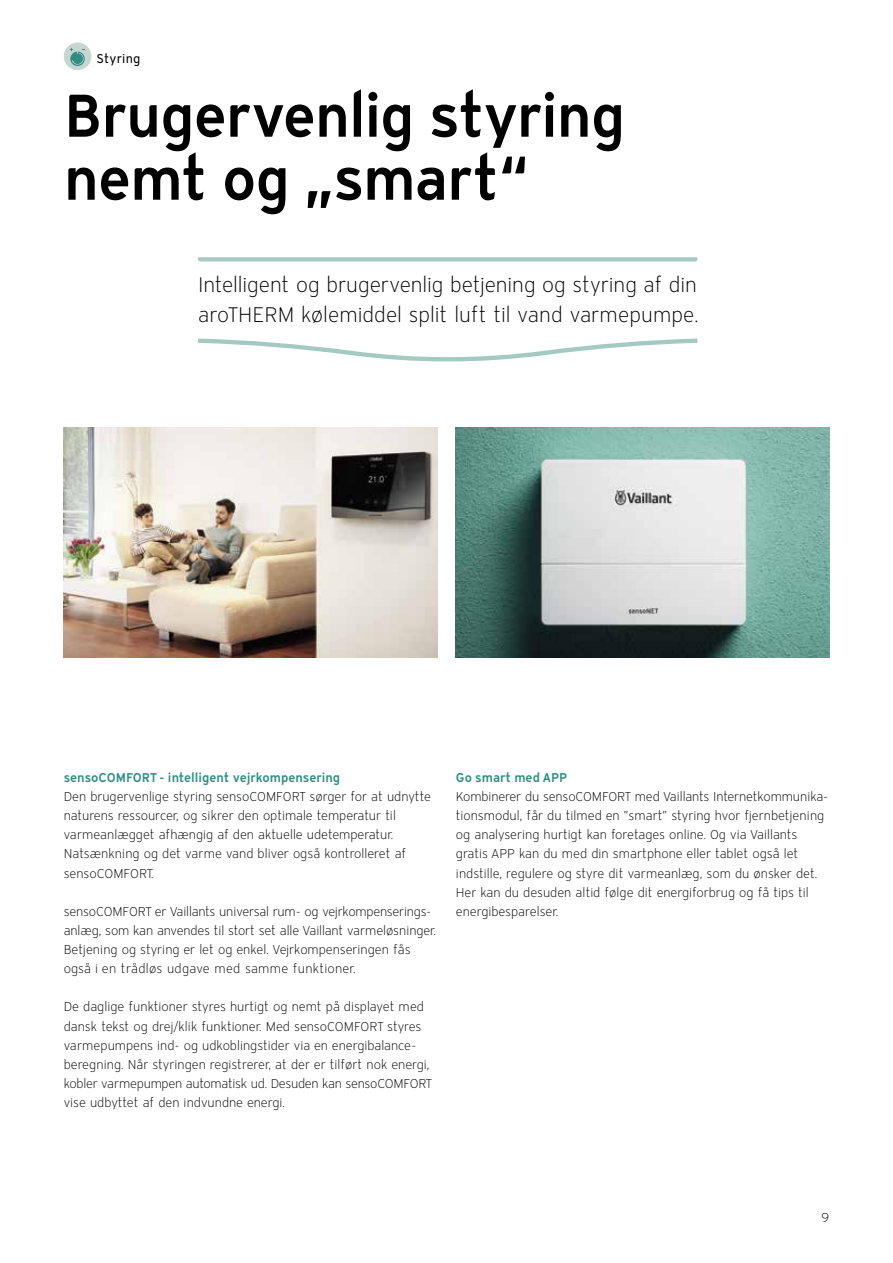
<style>
.page{position:relative;width:893px;height:1263px;background:#fff}
.page>*{position:absolute;margin:0;border:0;box-sizing:border-box;transform-origin:0 0}
.t1{font:600 60px/63px "Vaillant 16";letter-spacing:-.02em;color:#000}
.t2{font:300 21px/30px "Vaillant 16";letter-spacing:-.005em;color:#000}
.t3{font:300 12.75px/19.2px "Vaillant 16";letter-spacing:-.005em;color:#000}
.t4{font:600 12.75px "Vaillant 16";color:#2e8e83}
.t5{font:12.75px "Vaillant 16";letter-spacing:.015em;color:#000}
</style>
<div class="page">
<svg style="left:198px;top:338px;width:499px;height:24px"></svg>
<img style="left:456px;top:427px;width:373px;height:230px">
<div style="left:64px;top:43px;width:27px;height:27px;background:#c8d5d1;border-radius:50%"></div>
<svg style="left:70px;top:48px;width:15px;height:18px"></svg>
<svg style="left:198px;top:257px;width:499px;height:4px;background:#aaccc5"></svg>
<img style="left:64px;top:427px;width:373px;height:230px">
<p class="t5" style="left:97px;top:50px;width:45px">Styring</p>
<h1 class="t1" style="left:64px;top:82px;width:563px">Brugervenlig styring nemt og „smart“</h1>
<h2 class="t2" style="left:198px;top:269px;width:502px">Intelligent og brugervenlig betjening og styring af din aroTHERM kølemiddel split luft til vand varmepumpe.</h2>
<p class="t4" style="left:64px;top:769px;width:278px">sensoCOMFORT - intelligent vejrkompensering</p>
<p class="t3" style="left:64px;top:787px;width:369px">Den brugervenlige styring sensoCOMFORT sørger for at udnytte naturens ressourcer, og sikrer den optimale temperatur til varmeanlægget afhængig af den aktuelle udetemperatur.<br>Natsænkning og det varme vand bliver også kontrolleret af sensoCOMFORT.</p>
<p class="t3" style="left:64px;top:901px;width:374px">sensoCOMFORT er Vaillants universal rum- og vejrkompenserings&shy;anlæg, som kan anvendes til stort set alle Vaillant varmeløsninger.<br>Betjening og styring er let og enkel. Vejrkompenseringen fås også i en trådløs udgave med samme funktioner.</p>
<p class="t3" style="left:64px;top:997px;width:370px">De daglige funktioner styres hurtigt og nemt på displayet med dansk tekst og drej/klik funktioner. Med sensoCOMFORT styres varmepumpens ind- og udkoblingstider via en energibalance&shy;beregning. Når styringen registrerer, at der er tilført nok energi, kobler varmepumpen automatisk ud. Desuden kan sensoCOMFORT vise udbyttet af den indvundne energi.</p>
<p class="t4" style="left:456px;top:769px;width:113px">Go smart med APP</p>
<p class="t3" style="left:456px;top:787px;width:374px">Kombinerer du sensoCOMFORT med Vaillants Internetkommunika&shy;tionsmodul, får du tilmed en ”smart” styring hvor fjernbetjening og analysering hurtigt kan foretages online. Og via Vaillants gratis APP kan du med din smartphone eller tablet også let indstille, regulere og styre dit varmeanlæg, som du ønsker det.<br>Her kan du desuden altid følge dit energiforbrug og få tips til energibesparelser.</p>
<p class="t3" style="left:821px;top:1208px;width:10px">9</p>
</div>
